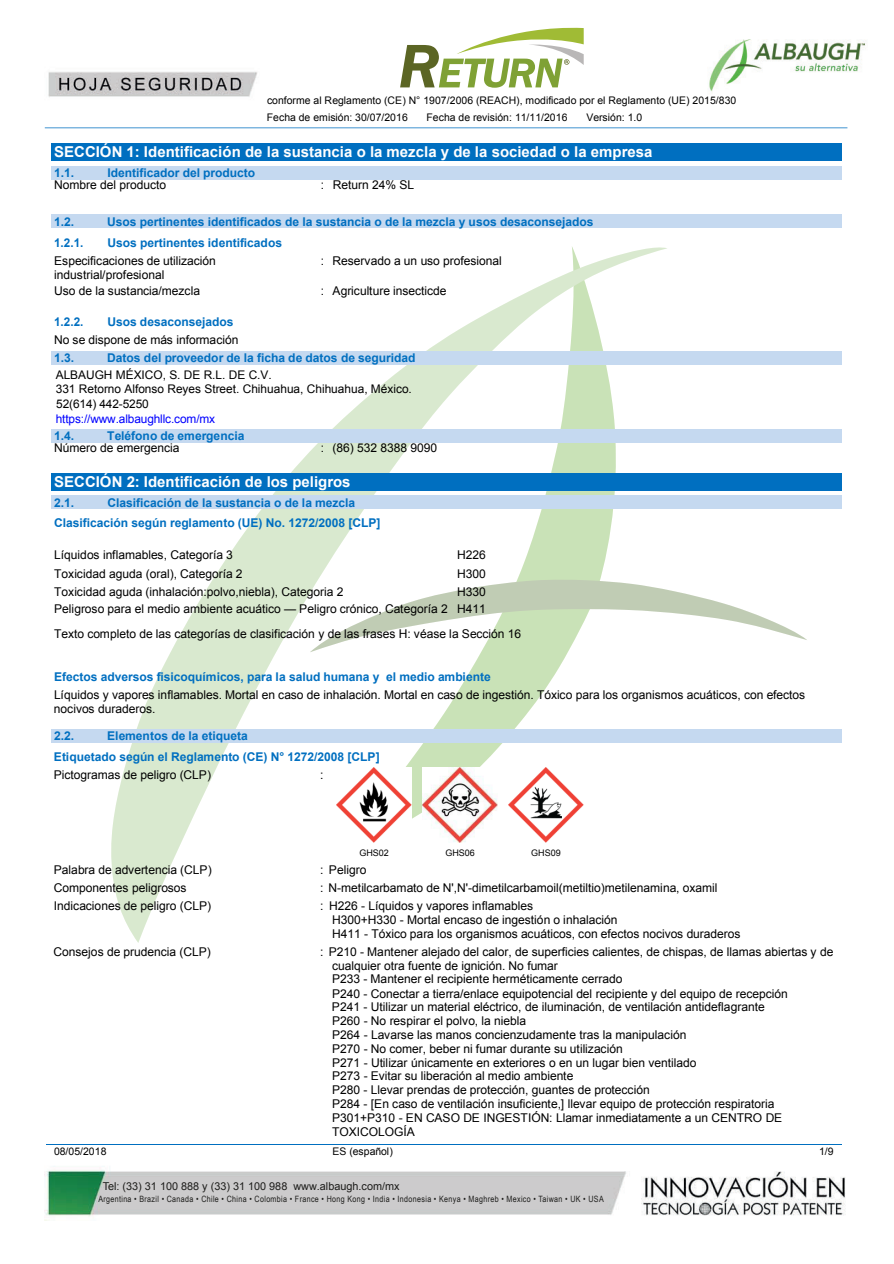
<style>
.page{position:relative;width:894px;height:1264px;background:#fff}
.page>*{position:absolute;margin:0;border:0;box-sizing:border-box;transform-origin:0 0}
.t1{font:700 15px "Arial";color:#fff}
.t2{font:12px/13.8px "Arial";letter-spacing:-.005em;color:#000}
.t3{font:700 12px "Arial";color:#006fc0}
.t4{font:11.85px/14.7px "Arial";color:#000}
.t5{font:11.85px "Arial";letter-spacing:-.01em;color:#00f}
.t6{font:10.8px "Arial";color:#1d1d1b}
.t7{font:10.5px/16.5px "Arial";color:#000}
.t8{font:9px "Arial";color:#000}
.t9{font:8.7px "Arial Narrow";letter-spacing:.04em;color:#1d1d1b}
</style>
<div class="page">
<img style="left:44px;top:1144px;width:802px;height:77px">
<img style="left:44px;top:28px;width:821px;height:144px">
<svg style="left:400px;top:27px;width:183px;height:61px"></svg>
<svg style="left:111px;top:247px;width:556px;height:695px"></svg>
<svg style="left:310px;top:579px;width:497px;height:73px"></svg>
<div style="left:52px;top:143px;width:789px;height:18px;background:#006fc0"></div>
<div style="left:52px;top:166px;width:789px;height:14px;background:#c5d9f0"></div>
<div style="left:52px;top:214px;width:789px;height:14px;background:#c5d9f0"></div>
<div style="left:52px;top:351px;width:789px;height:14px;background:#c5d9f0"></div>
<div style="left:52px;top:428px;width:789px;height:14px;background:#c5d9f0"></div>
<div style="left:52px;top:473px;width:789px;height:17px;background:#006fc0"></div>
<div style="left:52px;top:495px;width:789px;height:14px;background:#c5d9f0"></div>
<div style="left:52px;top:728px;width:789px;height:14px;background:#c5d9f0"></div>
<hr style="left:46px;top:1143px;width:795px;height:1px;background:#006fc0">
<svg style="left:45px;top:127px;width:802px;height:1px"></svg>
<img style="left:336px;top:767px;width:75px;height:75px">
<img style="left:422px;top:767px;width:75px;height:75px">
<img style="left:508px;top:767px;width:75px;height:75px">
<p class="t7" style="left:267px;top:92px;width:470px">conforme al Reglamento (CE) N° 1907/2006 (REACH), modificado por el Reglamento (UE) 2015/830<br>Fecha de emisión: 30/07/2016</p>
<p class="t7" style="left:426px;top:109px;width:142px">Fecha de revisión: 11/11/2016</p>
<p class="t7" style="left:586px;top:109px;width:57px">Versión: 1.0</p>
<p class="t1" style="left:54px;top:142px;width:599px">SECCIÓN 1: Identificación de la sustancia o la mezcla y de la sociedad o la empresa</p>
<p class="t3" style="left:54px;top:165px;width:22px">1.1.</p>
<p class="t3" style="left:107px;top:165px;width:149px">Identificador del producto</p>
<p class="t3" style="left:54px;top:213px;width:22px">1.2.</p>
<p class="t3" style="left:107px;top:213px;width:488px">Usos pertinentes identificados de la sustancia o de la mezcla y usos desaconsejados</p>
<p class="t2" style="left:54px;top:178px;width:114px">Nombre del producto</p>
<p class="t2" style="left:320px;top:178px;width:95px">: Return 24% SL</p>
<p class="t3" style="left:54px;top:234px;width:31px">1.2.1.</p>
<p class="t3" style="left:107px;top:234px;width:176px">Usos pertinentes identificados</p>
<p class="t2" style="left:54px;top:254px;width:163px">Especificaciones de utilización industrial/profesional</p>
<p class="t2" style="left:320px;top:253px;width:183px">: Reservado a un uso profesional</p>
<p class="t2" style="left:54px;top:284px;width:147px">Uso de la sustancia/mezcla</p>
<p class="t2" style="left:320px;top:284px;width:127px">: Agriculture insecticde</p>
<p class="t3" style="left:54px;top:314px;width:31px">1.2.2.</p>
<p class="t3" style="left:107px;top:314px;width:128px">Usos desaconsejados</p>
<p class="t2" style="left:54px;top:333px;width:186px">No se dispone de más información</p>
<p class="t3" style="left:54px;top:350px;width:22px">1.3.</p>
<p class="t3" style="left:107px;top:350px;width:310px">Datos del proveedor de la ficha de datos de seguridad</p>
<p class="t4" style="left:56px;top:367px;width:357px">ALBAUGH MÉXICO, S. DE R.L. DE C.V.<br>331 Retorno Alfonso Reyes Street. Chihuahua, Chihuahua, México.</p>
<p class="t5" style="left:56px;top:411px;width:161px">https://www.albaughllc.com/mx</p>
<p class="t4" style="left:56px;top:396px;width:94px">52(614) 442-5250</p>
<p class="t3" style="left:54px;top:428px;width:22px">1.4.</p>
<p class="t3" style="left:107px;top:428px;width:139px">Teléfono de emergencia</p>
<p class="t1" style="left:54px;top:472px;width:298px">SECCIÓN 2: Identificación de los peligros</p>
<p class="t3" style="left:54px;top:494px;width:22px">2.1.</p>
<p class="t3" style="left:107px;top:494px;width:249px">Clasificación de la sustancia o de la mezcla</p>
<p class="t2" style="left:54px;top:441px;width:127px">Número de emergencia</p>
<p class="t2" style="left:320px;top:441px;width:118px">: (86) 532 8388 9090</p>
<p class="t3" style="left:54px;top:515px;width:328px">Clasificación según reglamento (UE) No. 1272/2008 [CLP]</p>
<p class="t2" style="left:54px;top:548px;width:180px">Líquidos inflamables, Categoría 3</p>
<p class="t2" style="left:457px;top:548px;width:30px">H226</p>
<p class="t2" style="left:54px;top:566px;width:190px">Toxicidad aguda (oral), Categoría 2</p>
<p class="t2" style="left:457px;top:566px;width:30px">H300</p>
<p class="t2" style="left:54px;top:585px;width:290px">Toxicidad aguda (inhalación:polvo,niebla), Categoria 2</p>
<p class="t2" style="left:54px;top:583px;width:433px;line-height:16.8px;text-align:right">H330<br>Peligroso para el medio ambiente acuático — Peligro crónico, Categoría 2 H411</p>
<p class="t2" style="left:54px;top:626px;width:468px">Texto completo de las categorías de clasificación y de las frases H: véase la Sección 16</p>
<p class="t3" style="left:54px;top:668px;width:438px">Efectos adversos fisicoquímicos, para la salud humana y el medio ambiente</p>
<p class="t2" style="left:54px;top:688px;width:752px">Líquidos y vapores inflamables. Mortal en caso de inhalación. Mortal en caso de ingestión. Tóxico para los organismos acuáticos, con efectos nocivos duraderos.</p>
<p class="t3" style="left:54px;top:748px;width:327px">Etiquetado según el Reglamento (CE) N° 1272/2008 [CLP]</p>
<p class="t2" style="left:54px;top:768px;width:159px">Pictogramas de peligro (CLP)</p>
<p class="t2" style="left:320px;top:768px;width:5px">:</p>
<p class="t3" style="left:54px;top:727px;width:22px">2.2.</p>
<p class="t3" style="left:107px;top:727px;width:142px">Elementos de la etiqueta</p>
<p class="t8" style="left:359px;top:846px;width:31px">GHS02</p>
<p class="t8" style="left:445px;top:846px;width:31px">GHS06</p>
<p class="t8" style="left:531px;top:846px;width:31px">GHS09</p>
<p class="t2" style="left:54px;top:862px;width:159px">Palabra de advertencia (CLP)</p>
<p class="t2" style="left:320px;top:862px;width:48px">: Peligro</p>
<p class="t2" style="left:54px;top:880px;width:134px">Componentes peligrosos</p>
<p class="t2" style="left:320px;top:880px;width:399px">: N-metilcarbamato de N',N'-dimetilcarbamoil(metiltio)metilenamina, oxamil</p>
<p class="t2" style="left:54px;top:899px;width:159px">Indicaciones de peligro (CLP)</p>
<p class="t2" style="left:332px;top:899px;width:410px;text-indent:-12px">: H226 - Líquidos y vapores inflamables<br>H300+H330 - Mortal encaso de ingestión o inhalación<br>H411 - Tóxico para los organismos acuáticos, con efectos nocivos duraderos</p>
<p class="t2" style="left:54px;top:944px;width:159px">Consejos de prudencia (CLP)</p>
<p class="t2" style="left:332px;top:944px;width:503px;text-indent:-12px">: P210 - Mantener alejado del calor, de superficies calientes, de chispas, de llamas abiertas y de cualquier otra fuente de ignición. No fumar<br>P233 - Mantener el recipiente herméticamente cerrado<br>P240 - Conectar a tierra/enlace equipotencial del recipiente y del equipo de recepción<br>P241 - Utilizar un material eléctrico, de iluminación, de ventilación antideflagrante<br>P260 - No respirar el polvo, la niebla<br>P264 - Lavarse las manos concienzudamente tras la manipulación<br>P270 - No comer, beber ni fumar durante su utilización<br>P271 - Utilizar únicamente en exteriores o en un lugar bien ventilado<br>P273 - Evitar su liberación al medio ambiente<br>P280 - Llevar prendas de protección, guantes de protección<br>P284 - [En caso de ventilación insuficiente,] llevar equipo de protección respiratoria P301+P310 - EN CASO DE INGESTIÓN: Llamar inmediatamente a un CENTRO DE TOXICOLOGÍA</p>
<p class="t7" style="left:54px;top:1142px;width:54px">08/05/2018</p>
<p class="t7" style="left:332px;top:1142px;width:62px">ES (español)</p>
<p class="t7" style="left:818px;top:1142px;width:16px">1/9</p>
<p class="t6" style="left:103px;top:1178px;width:298px">Tel: (33) 31 100 888 y (33) 31 100 988 www.albaugh.com/mx</p>
<p class="t9" style="left:98px;top:1192px;width:507px">Argentina • Brazil • Canada • Chile • China • Colombia • France • Hong Kong • India • Indonesia • Kenya • Maghreb • Mexico • Taiwan • UK • USA</p>
</div>
